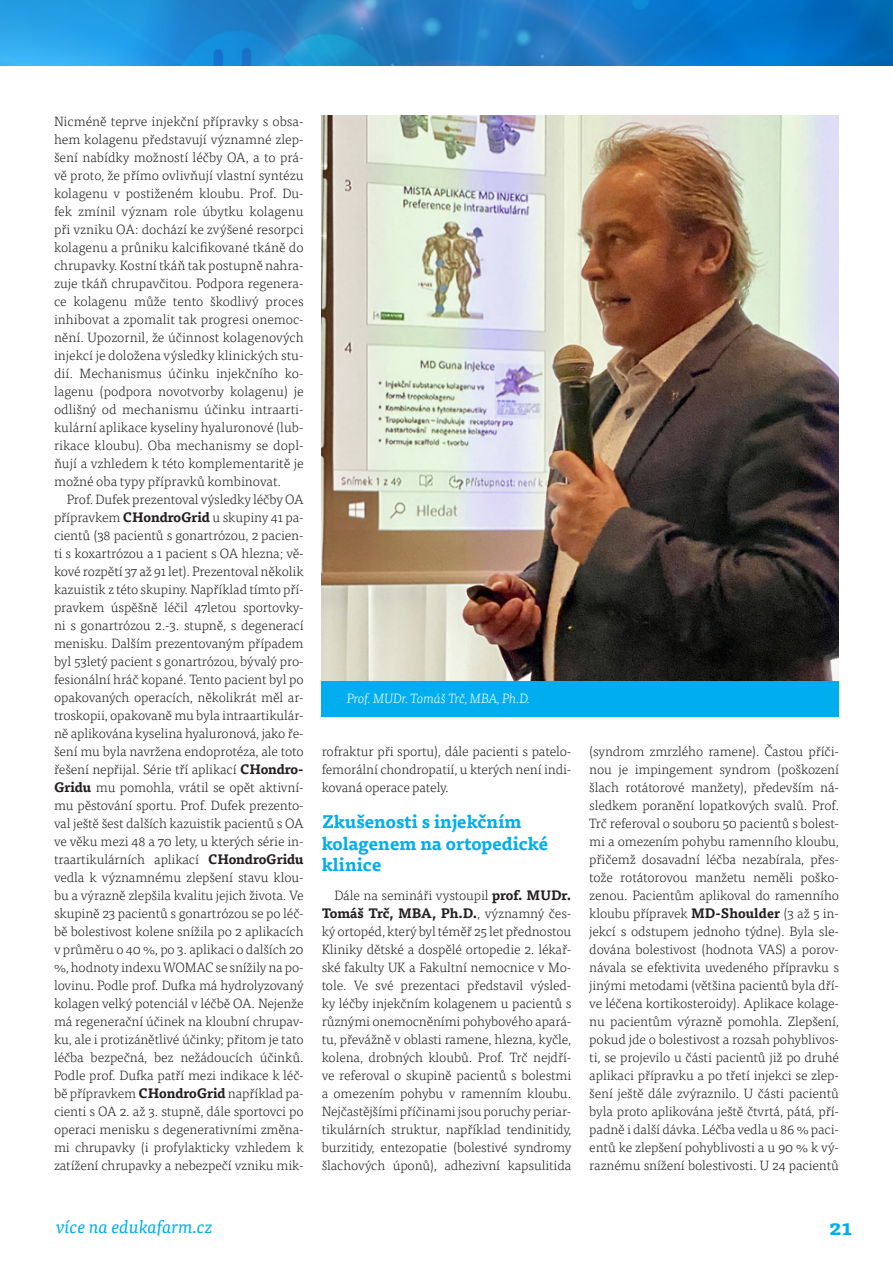
<style>
.page{position:relative;width:893px;height:1263px;background:#fff}
.page>*{position:absolute;margin:0;border:0;box-sizing:border-box;transform-origin:0 0}
.t1{font:700 21px "Tisa Pro";color:#00aeef}
.MEZITITULKY_FINAL{font:700 18px/21.6px "Tisa Pro";color:#00aeef}
.t2{font:italic 18px "Tisa Pro";color:#00aeef}
.HLAVNÍ_TEXT{font:300 13.5px/18px "Tisa Pro";letter-spacing:-.01em;color:#231f20;text-align:justify}
.otazka_medi{font:italic 300 13.5px "Tisa Pro";letter-spacing:-.01em;color:#fff}
.s1{font-weight:700}
</style>
<div class="page">
<img style="left:0;top:0;width:893px;height:65px">
<img style="left:322px;top:116px;width:517px;height:565px">
<div style="left:322px;top:681px;width:517px;height:35px;background:#00aeef"></div>
<p class="HLAVNÍ_TEXT" style="left:54px;top:112px;width:251px">Nicméně teprve injekční přípravky s obsa&shy;hem kolagenu představují významné zlep&shy;šení nabídky možností léčby OA, a to prá&shy;vě proto, že přímo ovlivňují vlastní syntézu kolagenu v postiženém kloubu. Prof. Du&shy;fek zmínil význam role úbytku kolagenu při vzniku OA: dochází ke zvýšené resorpci kolagenu a průniku kalcifikované tkáně do chrupavky. Kostní tkáň tak postupně nahra&shy;zuje tkáň chrupavčitou. Podpora regenera&shy;ce kolagenu může tento škodlivý proces inhibovat a zpomalit tak progresi onemoc&shy;nění. Upozornil, že účinnost kolagenových injekcí je doložena výsledky klinických stu&shy;dií. Mechanismus účinku injekčního ko&shy;lagenu (podpora novotvorby kolagenu) je odlišný od mechanismu účinku intraarti&shy;kulární aplikace kyseliny hyaluronové (lub&shy;rikace kloubu). Oba mechanismy se dopl&shy;ňují a vzhledem k této komplementaritě je možné oba typy přípravků kombinovat.</p>
<p class="HLAVNÍ_TEXT" style="left:54px;top:490px;width:251px;text-indent:13px">Prof. Dufek prezentoval výsledky léčby OA přípravkem <span class="s1">CHondroGrid</span> u skupiny 41 pa&shy;cientů (38 pacientů s gonartrózou, 2 pacien&shy;ti s koxartrózou a 1 pacient s OA hlezna; vě&shy;kové rozpětí 37 až 91 let). Prezentoval několik kazuistik z této skupiny. Například tímto pří&shy;pravkem úspěšně léčil 47letou sportovky&shy;ni s gonartrózou 2.-3. stupně, s degenerací menisku. Dalším prezentovaným případem byl 53letý pacient s gonartrózou, bývalý pro&shy;fesionální hráč kopané. Tento pacient byl po opakovaných operacích, několikrát měl ar&shy;troskopii, opakovaně mu byla intraartikulár&shy;ně aplikována kyselina hyaluronová, jako ře&shy;šení mu byla navržena endoprotéza, ale toto řešení nepřijal. Série tří aplikací <span class="s1">CHondro-Gridu</span> mu pomohla, vrátil se opět aktivní&shy;mu pěstování sportu. Prof. Dufek prezento&shy;val ještě šest dalších kazuistik pacientů s OA ve věku mezi 48 a 70 lety, u kterých série in&shy;traartikulárních aplikací <span class="s1">CHondroGridu </span>vedla k významnému zlepšení stavu klou&shy;bu a výrazně zlepšila kvalitu jejich života. Ve skupině 23 pacientů s gonartrózou se po léč&shy;bě bolestivost kolene snížila po 2 aplikacích v průměru o 40 %, po 3. aplikaci o dalších 20 %, hodnoty indexu WOMAC se snížily na po&shy;lovinu. Podle prof. Dufka má hydrolyzovaný kolagen velký potenciál v léčbě OA. Nejenže má regenerační účinek na kloubní chrupav&shy;ku, ale i protizánětlivé účinky; přitom je tato léčba bezpečná, bez nežádoucích účinků.<br>Podle prof. Dufka patří mezi indikace k léč&shy;bě přípravkem <span class="s1">CHondroGrid</span> například pa&shy;cienti s OA 2. až 3. stupně, dále sportovci po operaci menisku s degenerativními změna&shy;mi chrupavky (i profylakticky vzhledem k zatížení chrupavky a nebezpečí vzniku mik-</p>
<p class="otazka_medi" style="left:347px;top:689px;width:185px">Prof. MUDr. Tomáš Trč, MBA, Ph.D.</p>
<p class="HLAVNÍ_TEXT" style="left:322px;top:742px;width:251px">rofraktur při sportu), dále pacienti s patelo&shy;femorální chondropatií, u kterých není indi&shy;kovaná operace pately.</p>
<p class="MEZITITULKY_FINAL" style="left:322px;top:810px;width:228px">Zkušenosti s injekčním kolagenem na ortopedické klinice</p>
<p class="HLAVNÍ_TEXT" style="left:322px;top:886px;width:251px;text-indent:13px">Dále na semináři vystoupil <span class="s1">prof. MUDr.<br>Tomáš Trč, MBA, Ph.D.</span>, významný čes&shy;ký ortopéd, který byl téměř 25 let přednostou Kliniky dětské a dospělé ortopedie 2. lékař&shy;ské fakulty UK a Fakultní nemocnice v Mo&shy;tole. Ve své prezentaci představil výsled&shy;ky léčby injekčním kolagenem u pacientů s různými onemocněními pohybového apará&shy;tu, převážně v oblasti ramene, hlezna, kyčle, kolena, drobných kloubů. Prof. Trč nejdří&shy;ve referoval o skupině pacientů s bolestmi a omezením pohybu v ramenním kloubu.<br>Nejčastějšími příčinami jsou poruchy periar&shy;tikulárních struktur, například tendinitidy, burzitidy, entezopatie (bolestivé syndromy šlachových úponů), adhezivní kapsulitida</p>
<p class="HLAVNÍ_TEXT" style="left:589px;top:742px;width:251px">(syndrom zmrzlého ramene). Častou příči&shy;nou je impingement syndrom (poškození šlach rotátorové manžety), především ná&shy;sledkem poranění lopatkových svalů. Prof.<br>Trč referoval o souboru 50 pacientů s bolest&shy;mi a omezením pohybu ramenního kloubu, přičemž dosavadní léčba nezabírala, přes&shy;tože rotátorovou manžetu neměli poško&shy;zenou. Pacientům aplikoval do ramenního kloubu přípravek <span class="s1">MD-Shoulder</span> (3 až 5 in&shy;jekcí s odstupem jednoho týdne). Byla sle&shy;dována bolestivost (hodnota VAS) a porov&shy;návala se efektivita uvedeného přípravku s jinými metodami (většina pacientů byla dří&shy;ve léčena kortikosteroidy). Aplikace kolage&shy;nu pacientům výrazně pomohla. Zlepšení, pokud jde o bolestivost a rozsah pohyblivos&shy;ti, se projevilo u části pacientů již po druhé aplikaci přípravku a po třetí injekci se zlep&shy;šení ještě dále zvýraznilo. U části pacientů byla proto aplikována ještě čtvrtá, pátá, pří&shy;padně i další dávka. Léčba vedla u 86 % paci&shy;entů ke zlepšení pohyblivosti a u 90 % k vý&shy;raznému snížení bolestivosti. U 24 pacientů</p>
<h2 class="t2" style="left:56px;top:1213px;width:158px">více na edukafarm.cz</h2>
<h1 class="t1" style="left:829px;top:1210px;width:25px">21</h1>
</div>
